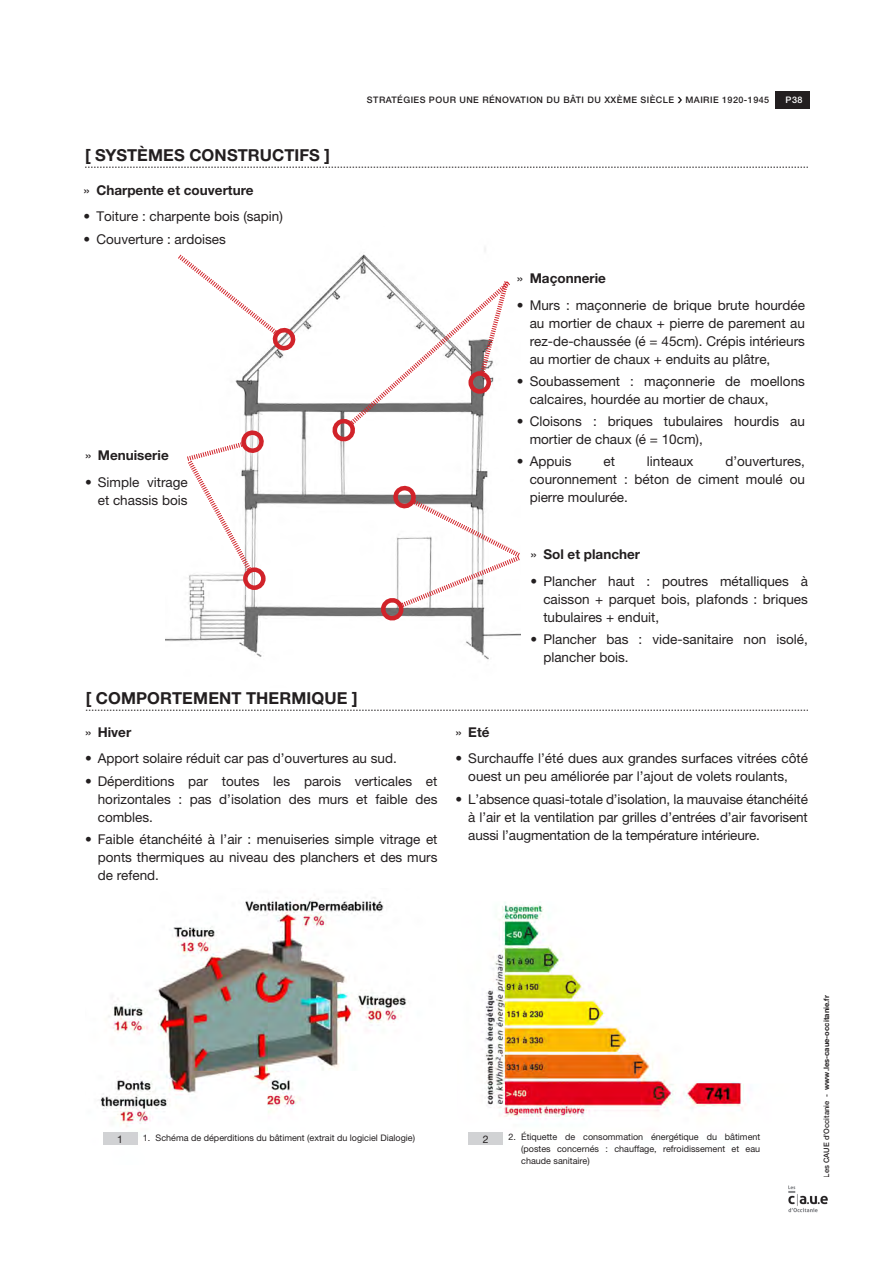
<style>
.page{position:relative;width:893px;height:1263px;background:#fff}
.page>*{position:absolute;margin:0;border:0;box-sizing:border-box;transform-origin:0 0}
.Contenu___Titre{font:700 16.5px "Helvetica Neue LT Pro";letter-spacing:.005em;color:#231f20}
.Contenu___Liste{font:13.5px/18px "Helvetica Neue LT Pro";color:#231f20;text-align:justify}
.Contenu___Sous-titre{font:700 13.5px "Helvetica Neue LT Pro";color:#231f20}
.légende___numérotati{font:10.5px "Helvetica Neue LT Pro";color:#231f20}
.légende___descriptif{font:9px/12px "Helvetica Neue LT Pro";color:#231f20;text-align:justify}
.t1{font:500 9px "Helvetica Neue LT Pro";letter-spacing:.05em;color:#231f20}
.t2{font:500 9px "Helvetica Neue LT Pro";color:#fff}
.t3{font:700 7.5px "Helvetica Neue LT Pro";color:#231f20}
.s1{font-weight:400}
.s2{font-weight:500}
</style>
<div class="page">
<svg style="left:85px;top:167px;width:723px;height:1px"></svg>
<svg style="left:86px;top:710px;width:722px;height:1px"></svg>
<img style="left:165px;top:248px;width:356px;height:412px">
<svg style="left:177px;top:254px;width:118px;height:98px"></svg>
<svg style="left:376px;top:484px;width:144px;height:141px"></svg>
<svg style="left:186px;top:426px;width:82px;height:147px"></svg>
<div style="left:243px;top:567px;width:23px;height:23px;border:4px solid #d1232a;border-radius:50%"></div>
<svg style="left:328px;top:280px;width:183px;height:166px"></svg>
<div style="left:468px;top:371px;width:23px;height:23px;border:4px solid #d1232a;border-radius:50%"></div>
<img style="left:468px;top:902px;width:278px;height:243px">
<img style="left:100px;top:897px;width:306px;height:248px">
<div style="left:775px;top:91px;width:34px;height:17px;background:#231f20"></div>
<svg style="left:677px;top:97px;width:5px;height:6px"></svg>
<img style="left:788px;top:1185px;width:40px;height:28px">
<div style="left:103px;top:1132px;width:34px;height:13px;background:#d1d2d4"></div>
<div style="left:469px;top:1132px;width:34px;height:13px;background:#d1d2d4"></div>
<p class="Contenu___Titre" style="left:85px;top:145px;width:246px">[ SYSTÈMES CONSTRUCTIFS ]</p>
<p class="Contenu___Sous-titre" style="left:84px;top:182px;width:172px"><span class="s1">»</span> Charpente et couverture</p>
<p class="Contenu___Liste" style="left:84px;top:207px;width:201px">• Toiture : charpente bois (sapin)</p>
<p class="Contenu___Liste" style="left:84px;top:230px;width:144px">• Couverture : ardoises</p>
<p class="Contenu___Sous-titre" style="left:85px;top:447px;width:85px"><span class="s1">»</span> Menuiserie</p>
<p class="Contenu___Liste" style="left:85px;top:473px;width:104px;text-align:right">• Simple vitrage et chassis bois</p>
<p class="t1" style="left:367px;top:95px;width:309px">STRATÉGIES POUR UNE RÉNOVATION DU BÂTI DU XXÈME SIÈCLE</p>
<p class="t1" style="left:685px;top:95px;width:85px">MAIRIE 1920-1945</p>
<p class="t2" style="left:785px;top:95px;width:18px">P38</p>
<p class="Contenu___Sous-titre" style="left:517px;top:270px;width:90px"><span class="s1">»</span> Maçonnerie</p>
<p class="Contenu___Liste" style="left:530px;top:296px;width:277px;text-indent:-13px">• Murs : maçonnerie de brique brute hourdée au mortier de chaux + pierre de parement au rez-de-chaussée (é = 45cm). Crépis intérieurs au mortier de chaux + enduits au plâtre,</p>
<p class="Contenu___Liste" style="left:530px;top:372px;width:277px;text-indent:-13px">• Soubassement : maçonnerie de moellons calcaires, hourdée au mortier de chaux,</p>
<p class="Contenu___Liste" style="left:530px;top:412px;width:277px;text-indent:-13px">• Cloisons : briques tubulaires hourdis au mortier de chaux (é = 10cm),</p>
<p class="Contenu___Liste" style="left:517px;top:452px;width:56px">• Appuis</p>
<p class="Contenu___Liste" style="left:603px;top:452px;width:13px">et</p>
<p class="Contenu___Liste" style="left:647px;top:452px;width:48px">linteaux</p>
<p class="Contenu___Liste" style="left:530px;top:452px;width:277px;text-indent:196px">d’ouvertures, couronnement : béton de ciment moulé ou pierre moulurée.</p>
<p class="Contenu___Sous-titre" style="left:531px;top:546px;width:111px"><span class="s1">»</span> Sol et plancher</p>
<p class="Contenu___Liste" style="left:543px;top:572px;width:266px;text-indent:-13px">• Plancher haut : poutres métalliques à caisson + parquet bois, plafonds : briques tubulaires + enduit,</p>
<p class="Contenu___Liste" style="left:543px;top:630px;width:266px;text-indent:-13px">• Plancher bas : vide-sanitaire non isolé, plancher bois.</p>
<p class="Contenu___Titre" style="left:86px;top:687px;width:273px">[ COMPORTEMENT THERMIQUE ]</p>
<p class="Contenu___Sous-titre" style="left:85px;top:724px;width:48px"><span class="s1">»</span> Hiver</p>
<p class="Contenu___Liste" style="left:85px;top:749px;width:313px">• Apport solaire réduit car pas d’ouvertures au sud.</p>
<p class="Contenu___Liste" style="left:98px;top:771px;width:341px;text-indent:-13px">• Déperditions par toutes les parois verticales et horizontales : pas d’isolation des murs et faible des combles.</p>
<p class="Contenu___Liste" style="left:98px;top:830px;width:341px;text-indent:-13px">• Faible étanchéité à l’air : menuiseries simple vitrage et ponts thermiques au niveau des planchers et des murs de refend.</p>
<p class="Contenu___Sous-titre" style="left:455px;top:724px;width:36px"><span class="s1">»</span> Eté</p>
<p class="Contenu___Liste" style="left:455px;top:749px;width:354px;text-align:center">• Surchauffe l’été dues aux grandes surfaces vitrées côté ouest un peu améliorée par l’ajout de volets roulants,</p>
<p class="Contenu___Liste" style="left:468px;top:789px;width:341px;text-indent:-13px">• L’absence quasi-totale d’isolation, la mauvaise étanchéité à l’air et la ventilation par grilles d’entrées d’air favorisent aussi l’augmentation de la température intérieure.</p>
<p class="légende___descriptif" style="left:143px;top:1132px;width:274px">1. Schéma de déperditions du bâtiment (extrait du logiciel Dialogie)</p>
<p class="légende___descriptif" style="left:521px;top:1131px;width:241px;text-indent:-13px">2. Étiquette de consommation énergétique du bâtiment (postes concernés : chauffage, refroidissement et eau chaude sanitaire)</p>
<p class="légende___numérotati" style="left:117px;top:1133px;width:7px">1</p>
<p class="légende___numérotati" style="left:483px;top:1133px;width:7px">2</p>
<p class="t3" style="left:822px;top:1177px;width:184px;rotate:-90deg"><span class="s2">Les CAUE d’Occitanie -</span> www.les-caue-occitanie.fr</p>
</div>
